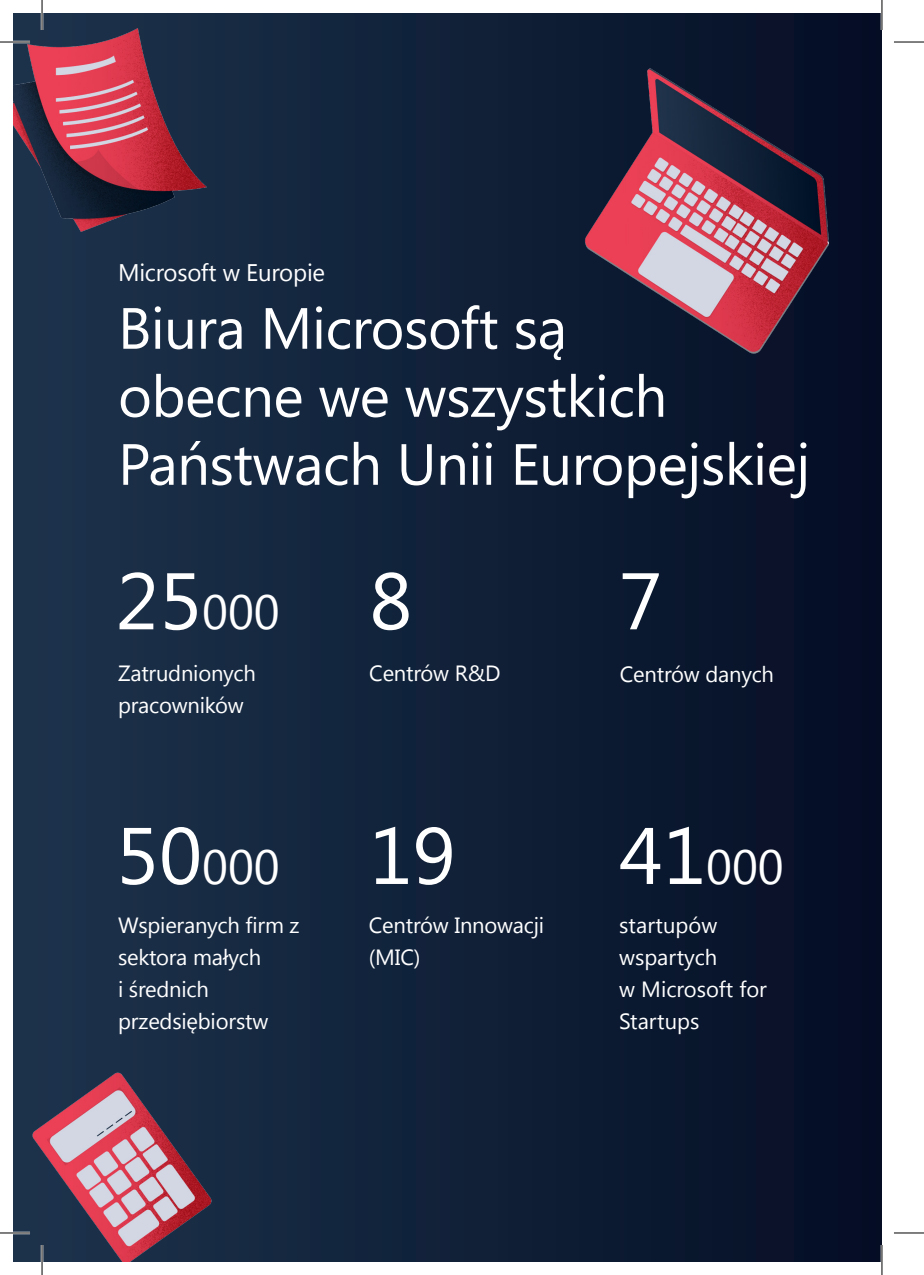
<style>
.page{position:relative;width:924px;height:1275px;background:#fff}
.page>*{position:absolute;margin:0;border:0;box-sizing:border-box;transform-origin:0 0}
.t1{font:80px "Segoe UI";color:#fff}
.t2{font:58px/68px "Segoe UI";letter-spacing:-.01em;color:#fff}
.t3{font:48px "Segoe UI";color:#fff}
.t4{font:24px "Segoe UI";letter-spacing:-.01em;color:#fff}
.t5{font:22px/32px "Segoe UI";letter-spacing:-.01em;color:#fff}
.s1{font-size:80px}
</style>
<div class="page">
<img style="left:14px;top:14px;width:869px;height:1247px">
<hr style="left:0;top:41px;width:30px;height:2px;background:#fff">
<hr style="left:0;top:1231px;width:30px;height:3px;background:#fff">
<hr style="left:41px;top:0;width:2px;height:30px;background:#fff">
<hr style="left:41px;top:1245px;width:2px;height:30px;background:#fff">
<hr style="left:880px;top:0;width:2px;height:30px;background:#fff">
<hr style="left:880px;top:1245px;width:2px;height:30px;background:#fff">
<hr style="left:0;top:42px;width:30px;height:1px;background:#000">
<hr style="left:893px;top:42px;width:30px;height:1px;background:#000">
<hr style="left:0;top:1232px;width:30px;height:1px;background:#000">
<hr style="left:893px;top:1232px;width:30px;height:1px;background:#000">
<hr style="left:42px;top:0;width:1px;height:30px;background:#000">
<hr style="left:42px;top:1245px;width:1px;height:30px;background:#000">
<hr style="left:881px;top:0;width:1px;height:30px;background:#000">
<hr style="left:881px;top:1245px;width:1px;height:30px;background:#000">
<p class="t4" style="left:118px;top:256px;width:208px">Microsoft w Europie</p>
<p class="t2" style="left:118px;top:291px;width:450px">Biura Microsoft są</p>
<p class="t2" style="left:118px;top:359px;width:693px">obecne we wszystkich<br>Państwach Unii Europejskiej</p>
<p class="t3" style="left:116px;top:579px;width:165px"><span class="s1">25</span>000</p>
<p class="t5" style="left:118px;top:656px;width:139px">Zatrudnionych</p>
<p class="t5" style="left:118px;top:688px;width:127px">pracowników</p>
<p class="t1" style="left:369px;top:545px;width:45px">8</p>
<p class="t1" style="left:619px;top:545px;width:45px">7</p>
<p class="t5" style="left:369px;top:656px;width:133px">Centrów R&amp;D</p>
<p class="t5" style="left:619px;top:657px;width:156px">Centrów danych</p>
<p class="t3" style="left:116px;top:833px;width:165px"><span class="s1">50</span>000</p>
<p class="t1" style="left:369px;top:800px;width:88px">19</p>
<p class="t5" style="left:118px;top:908px;width:183px">Wspieranych firm z sektora małych</p>
<p class="t5" style="left:118px;top:972px;width:92px">i średnich</p>
<p class="t5" style="left:118px;top:1004px;width:152px">przedsiębiorstw</p>
<p class="t5" style="left:368px;top:908px;width:177px">Centrów Innowacji (MIC)</p>
<p class="t3" style="left:619px;top:833px;width:165px"><span class="s1">41</span>000</p>
<p class="t5" style="left:619px;top:908px;width:99px">startupów</p>
<p class="t5" style="left:619px;top:940px;width:99px">wspartych</p>
<p class="t5" style="left:619px;top:972px;width:149px">w Microsoft for</p>
<p class="t5" style="left:619px;top:1004px;width:82px">Startups</p>
</div>
